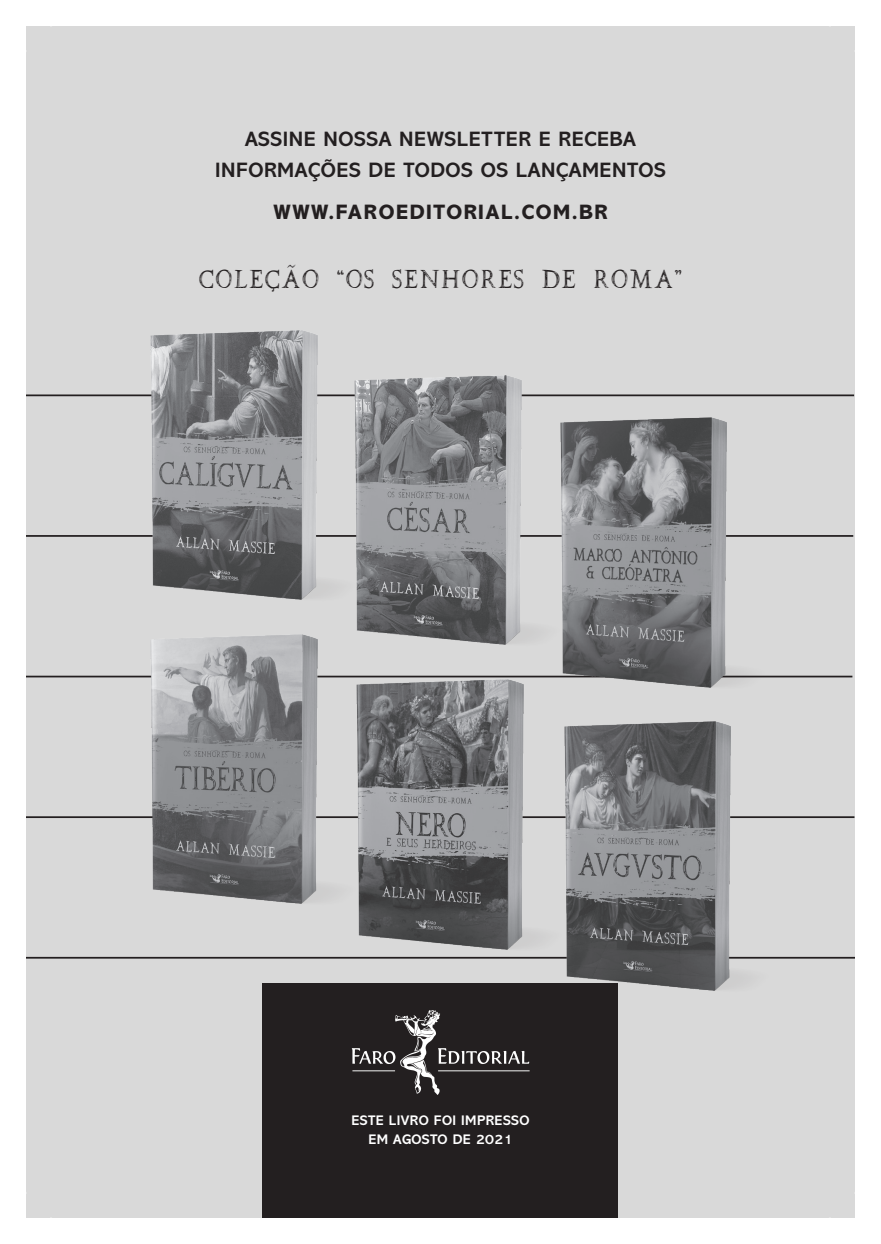
<style>
.page{position:relative;width:881px;height:1244px;background:#fff}
.page>*{position:absolute;margin:0;border:0;box-sizing:border-box;transform-origin:0 0}
.t1{font:26.25px "SPQR";letter-spacing:.03em;color:#231f20;scale:.96 1}
.t2{font:700 21px/31.5px "Abadi MT Pro";letter-spacing:.025em;color:#231f20;text-align:center}
.t3{font:800 21px "Abadi MT Pro";letter-spacing:.075em;color:#231f20}
.t4{font:700 14px/19.2px "Abadi MT Pro";letter-spacing:.025em;color:#fff;text-align:center}
</style>
<div class="page">
<div style="left:26px;top:26px;width:829px;height:1191px;background:#d9d9d9"></div>
<div style="left:262px;top:983px;width:356px;height:234px;background:#231f20"></div>
<img style="left:351px;top:1010px;width:179px;height:84px">
<hr style="left:26px;top:816px;width:828px;height:1px;background:#231f20">
<hr style="left:26px;top:956px;width:829px;height:2px;background:#231f20">
<hr style="left:26px;top:675px;width:826px;height:2px;background:#231f20">
<hr style="left:26px;top:535px;width:827px;height:1px;background:#231f20">
<hr style="left:26px;top:394px;width:828px;height:2px;background:#231f20">
<img style="left:329px;top:675px;width:207px;height:284px">
<img style="left:536px;top:721px;width:236px;height:270px">
<img style="left:123px;top:330px;width:203px;height:270px">
<img style="left:326px;top:375px;width:236px;height:270px">
<img style="left:532px;top:400px;width:236px;height:302px">
<img style="left:123px;top:616px;width:236px;height:302px">
<div style="left:431px;top:1220px;width:19px;height:20px;border:2px solid #fff;border-radius:50%"></div>
<p class="t2" style="left:215px;top:123px;width:452px">ASSINE NOSSA NEWSLETTER E RECEBA<br>INFORMAÇÕES DE TODOS OS LANÇAMENTOS</p>
<p class="t3" style="left:273px;top:200px;width:336px">WWW.FAROEDITORIAL.COM.BR</p>
<p class="t1" style="left:199px;top:265px;width:505px">COLEÇÃO “OS SENHORES DE ROMA”</p>
<p class="t4" style="left:351px;top:1110px;width:180px">ESTE LIVRO FOI IMPRESSO<br>EM AGOSTO DE 2021</p>
</div>
